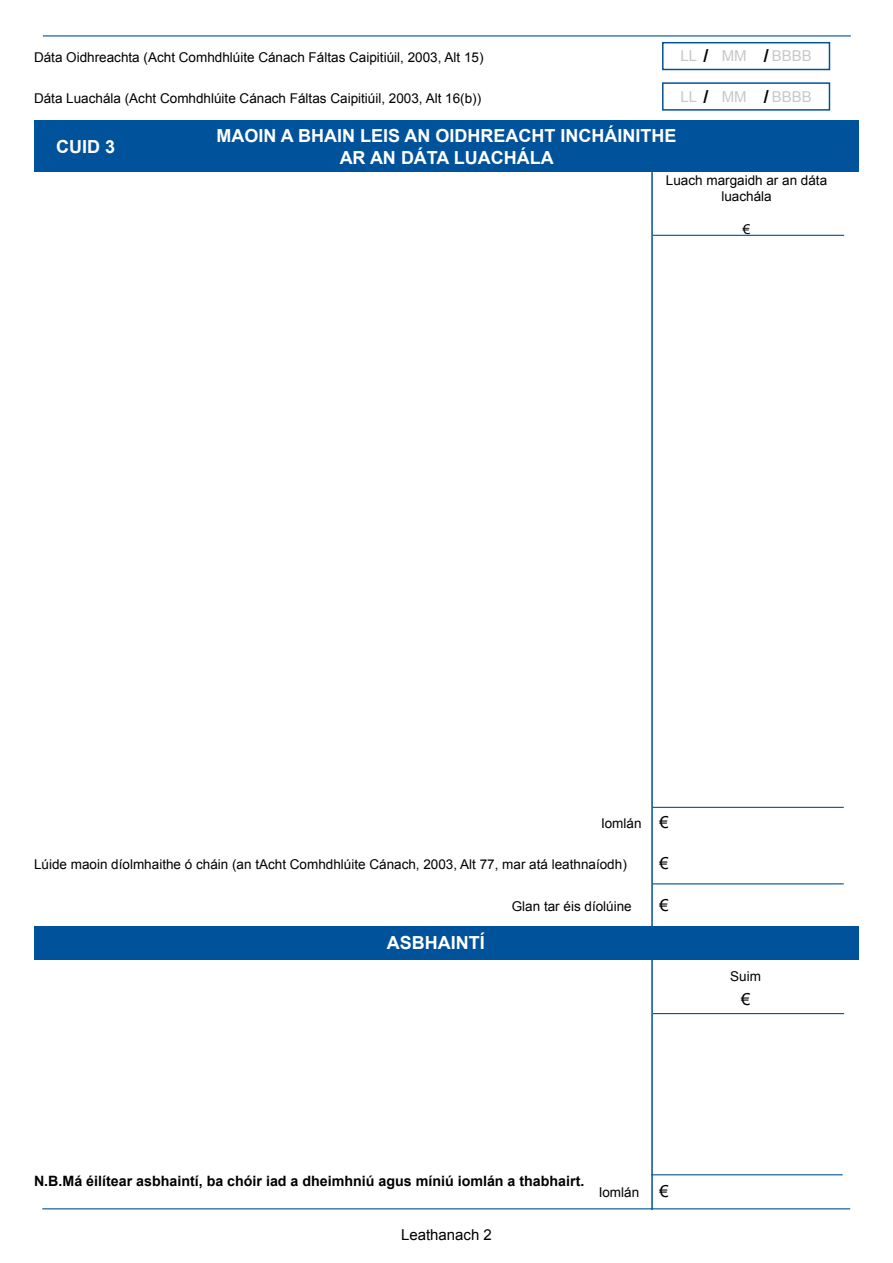
<style>
.page{position:relative;width:893px;height:1263px;background:#fff}
.page>*{position:absolute;margin:0;border:0;box-sizing:border-box;transform-origin:0 0}
.t1{font:700 18px/21.6px "Arial";color:#fff;text-align:center}
.t2{font:700 18px "Arial";color:#000}
.t3{font:16.5px "Arial";color:#000}
.t4{font:15px "Arial";color:#c6c7c9}
.t5{font:15px "Arial";color:#000}
.t6{font:700 14.25px "Arial";color:#000}
.t7{font:13.5px/16.2px "Arial";color:#000;text-align:center}
</style>
<div class="page">
<hr style="left:42px;top:1208px;width:808px;height:1px;background:#00529b">
<div style="left:662px;top:42px;width:168px;height:28px;border:2px solid #00529b"></div>
<div style="left:662px;top:82px;width:168px;height:29px;border:2px solid #00529b"></div>
<div style="left:34px;top:120px;width:825px;height:52px;background:#00529b"></div>
<hr style="left:43px;top:35px;width:808px;height:1px;background:#00529b">
<hr style="left:651px;top:172px;width:2px;height:1038px;background:#00529b">
<hr style="left:652px;top:807px;width:192px;height:1px;background:#00529b">
<hr style="left:652px;top:883px;width:192px;height:1px;background:#00529b">
<hr style="left:653px;top:1013px;width:191px;height:1px;background:#00529b">
<hr style="left:651px;top:1174px;width:192px;height:1px;background:#00529b">
<div style="left:34px;top:926px;width:825px;height:34px;background:#00529b"></div>
<hr style="left:653px;top:235px;width:191px;height:1px;background:#00529b">
<h1 class="t2" style="left:704px;top:44px;width:7px">/</h1>
<h1 class="t2" style="left:764px;top:44px;width:7px">/</h1>
<p class="t4" style="left:680px;top:45px;width:18px">LL</p>
<p class="t4" style="left:722px;top:45px;width:26px">MM</p>
<p class="t4" style="left:772px;top:45px;width:42px">BBBB</p>
<p class="t7" style="left:34px;top:49px;width:451px">Dáta Oidhreachta (Acht Comhdhlúite Cánach Fáltas Caipitiúil, 2003, Alt 15)</p>
<p class="t7" style="left:34px;top:90px;width:449px">Dáta Luachála (Acht Comhdhlúite Cánach Fáltas Caipitiúil, 2003, Alt 16(b))</p>
<h1 class="t1" style="left:216px;top:125px;width:461px">MAOIN A BHAIN LEIS AN OIDHREACHT INCHÁINITHE<br>AR AN DÁTA LUACHÁLA</h1>
<p class="t7" style="left:666px;top:172px;width:163px">Luach margaidh ar an dáta luachála</p>
<p class="t7" style="left:743px;top:221px;width:9px">€</p>
<h1 class="t2" style="left:704px;top:85px;width:7px">/</h1>
<h1 class="t2" style="left:764px;top:85px;width:7px">/</h1>
<p class="t4" style="left:680px;top:87px;width:18px">LL</p>
<p class="t4" style="left:722px;top:87px;width:26px">MM</p>
<p class="t4" style="left:772px;top:87px;width:42px">BBBB</p>
<h1 class="t1" style="left:56px;top:136px;width:61px">CUID 3</h1>
<p class="t7" style="left:601px;top:815px;width:42px">Iomlán</p>
<p class="t7" style="left:34px;top:856px;width:594px">Lúide maoin díolmhaithe ó cháin (an tAcht Comhdhlúite Cánach, 2003, Alt 77, mar atá leathnaíodh)</p>
<h1 class="t1" style="left:387px;top:933px;width:99px">ASBHAINTÍ</h1>
<p class="t7" style="left:512px;top:898px;width:122px">Glan tar éis díolúine</p>
<p class="t3" style="left:659px;top:811px;width:11px">€</p>
<p class="t3" style="left:659px;top:852px;width:11px">€</p>
<p class="t3" style="left:659px;top:895px;width:11px">€</p>
<p class="t7" style="left:730px;top:968px;width:32px">Suim</p>
<p class="t3" style="left:741px;top:988px;width:11px">€</p>
<p class="t6" style="left:34px;top:1171px;width:552px">N.B.Má éilítear asbhaintí, ba chóir iad a dheimhniú agus míniú iomlán a thabhairt.</p>
<p class="t5" style="left:401px;top:1225px;width:92px">Leathanach 2</p>
<p class="t7" style="left:599px;top:1184px;width:42px">Iomlán</p>
<p class="t3" style="left:659px;top:1180px;width:11px">€</p>
</div>
